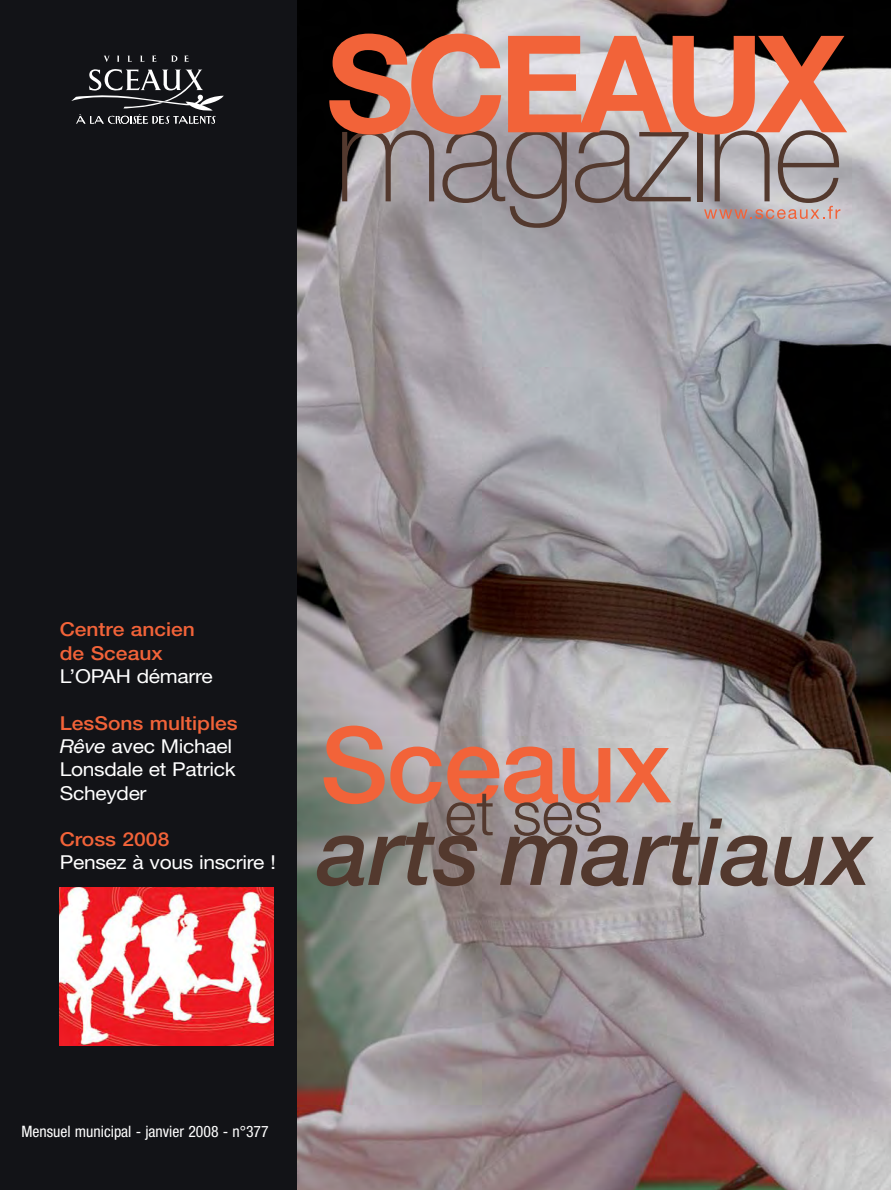
<style>
.page{position:relative;width:891px;height:1190px;background:#fff}
.page>*{position:absolute;margin:0;border:0;box-sizing:border-box;transform-origin:0 0}
.t1{font:500 105px "Helvetica Neue";letter-spacing:-.015em;color:#f26339}
.t2{font:italic 500 93px "Helvetica Neue";color:#53392e}
.t3{font:300 61.5px "Helvetica Neue";color:#53392e}
.t4{font:19.2px/23.2px "Helvetica Neue";letter-spacing:-.015em;color:#fff;scale:1.09 1}
.t5{font:500 19.2px/23.2px "Helvetica Neue";color:#f26339;scale:1.09 1}
.t6{font:condensed 15.75px "Helvetica Neue";color:#fff}
.s1{font-weight:500;color:#f26339}
.s2{font-style:italic}
</style>
<div class="page">
<div style="left:0;top:0;width:298px;height:1190px;background:#121317"></div>
<svg style="left:104px;top:56px;width:6px;height:6px"></svg>
<svg style="left:117px;top:56px;width:2px;height:6px"></svg>
<svg style="left:128px;top:56px;width:4px;height:6px"></svg>
<svg style="left:152px;top:56px;width:5px;height:6px"></svg>
<svg style="left:140px;top:56px;width:5px;height:6px"></svg>
<svg style="left:184px;top:56px;width:5px;height:6px"></svg>
<svg style="left:171px;top:56px;width:6px;height:6px"></svg>
<svg style="left:71px;top:69px;width:153px;height:55px"></svg>
<img style="left:60px;top:888px;width:213px;height:157px">
<img style="left:298px;top:0;width:593px;height:1190px">
<svg style="left:329px;top:34px;width:518px;height:195px;background:#b38980"></svg>
<p class="t5" style="left:60px;top:620px;width:126px">Centre ancien de Sceaux</p>
<p class="t4" style="left:60px;top:666px;width:142px">L’OPAH démarre</p>
<p class="t4" style="left:60px;top:713px;width:165px"><span class="s1">LesSons multiples<br></span><span class="s2">Rêve</span> avec Michael<br>Lonsdale et Patrick<br>Scheyder</p>
<p class="t5" style="left:60px;top:830px;width:102px">Cross 2008</p>
<p class="t4" style="left:60px;top:853px;width:200px">Pensez à vous inscrire !</p>
<h1 class="t1" style="left:320px;top:727px;width:353px">Sceaux</h1>
<h3 class="t3" style="left:444px;top:791px;width:160px">et ses</h3>
<h2 class="t2" style="left:318px;top:819px;width:556px">arts martiaux</h2>
<p class="t6" style="left:21px;top:1126px;width:249px">Mensuel municipal - janvier 2008 - n°377</p>
</div>
